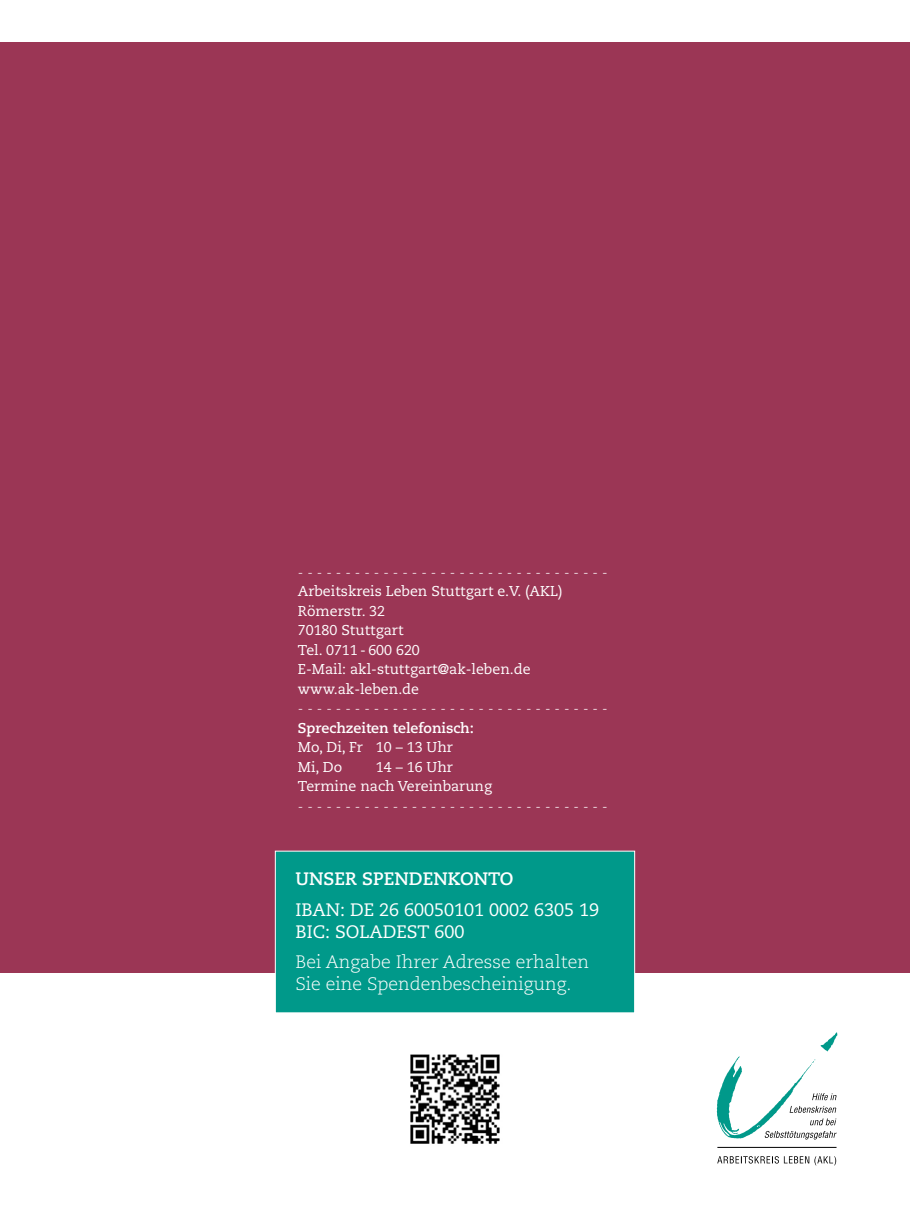
<style>
.page{position:relative;width:910px;height:1208px;background:#fff}
.page>*{position:absolute;margin:0;border:0;box-sizing:border-box;transform-origin:0 0}
.t1{font:300 18px/21.6px "Caecilia LT Std";color:#fff}
.t2{font:18px/21.6px "Caecilia LT Std";color:#fff}
.t3{font:700 18px "Caecilia LT Std";color:#fff}
.t4{font:14.25px/19.5px "Caecilia LT Std";color:#fff}
.t5{font:300 14.25px "Caecilia LT Std";color:#fff}
.t6{font:700 14.25px "Caecilia LT Std";color:#fff}
</style>
<div class="page">
<div style="left:0;top:43px;width:910px;height:929px;background:#9b3655"></div>
<hr style="left:717px;top:1147px;width:119px;height:1px;background:#000">
<svg style="left:717px;top:1156px;width:119px;height:9px"></svg>
<svg style="left:717px;top:1032px;width:120px;height:107px"></svg>
<div style="left:275px;top:850px;width:360px;height:163px;background:#00998a;border:1px solid #fff"></div>
<img style="left:410px;top:1054px;width:90px;height:90px">
<p class="t5" style="left:298px;top:564px;width:311px">- - - - - - - - - - - - - - - - - - - - - - - - - - - - - - - - -</p>
<p class="t4" style="left:298px;top:582px;width:266px">Arbeitskreis Leben Stuttgart e.V. (AKL)<br>Römerstr. 32<br>70180 Stuttgart<br>Tel. 0711 - 600 620<br>E-Mail: akl-stuttgart@ak-leben.de www.ak-leben.de</p>
<p class="t5" style="left:298px;top:700px;width:311px">- - - - - - - - - - - - - - - - - - - - - - - - - - - - - - - - -</p>
<p class="t6" style="left:298px;top:719px;width:178px">Sprechzeiten telefonisch:</p>
<p class="t4" style="left:298px;top:737px;width:157px">Mo, Di, Fr 10 – 13 Uhr<br>Mi, Do</p>
<p class="t4" style="left:298px;top:757px;width:196px;text-indent:78px">14 – 16 Uhr<br>Termine nach Vereinbarung</p>
<p class="t5" style="left:298px;top:797px;width:311px">- - - - - - - - - - - - - - - - - - - - - - - - - - - - - - - - -</p>
<p class="t3" style="left:296px;top:868px;width:219px">UNSER SPENDENKONTO</p>
<p class="t2" style="left:296px;top:899px;width:305px">IBAN: DE 26 60050101 0002 6305 19<br>BIC: SOLADEST 600</p>
<p class="t1" style="left:296px;top:951px;width:295px">Bei Angabe Ihrer Adresse erhalten<br>Sie eine Spendenbescheinigung.</p>
</div>
